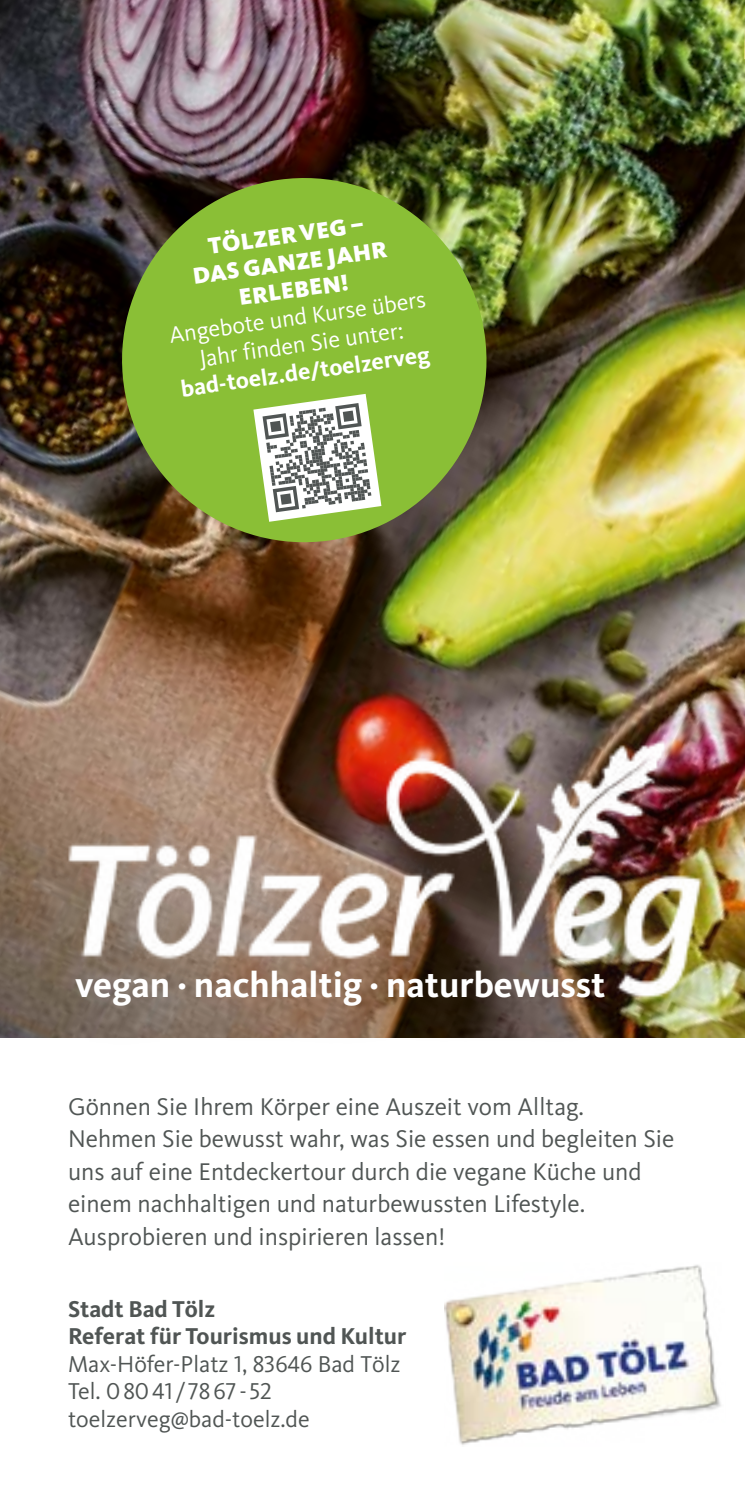
<style>
.page{position:relative;width:745px;height:1489px;background:#fff}
.page>*{position:absolute;margin:0;border:0;box-sizing:border-box;transform-origin:0 0}
.t1{font:700 36.5px "Kievit OT";color:#fff}
.t2{font:25px/32.5px "Kievit OT";color:#505554}
.t3{font:23.75px/27.5px "Kievit OT";color:#505554}
.t4{font:23.75px/27.5px "Kievit OT";color:#fff;text-align:center}
.t5{font:700 23.75px/27.5px "Kievit OT";color:#505554}
.t6{font:900 23.75px/27.5px "Kievit OT";color:#fff;text-align:center}
.t7{font:700 23.75px "Kievit OT";color:#fff}
</style>
<div class="page">
<img style="left:0;top:0;width:744px;height:1038px">
<img style="left:110px;top:166px;width:388px;height:388px">
<svg style="left:253px;top:394px;width:128px;height:128px"></svg>
<img style="left:444px;top:1265px;width:277px;height:180px">
<div style="left:20px;top:692px;width:724px;height:362px;background:#505554;opacity:.26"></div>
<img style="left:54px;top:721px;width:662px;height:309px">
<svg style="left:744px;top:0;width:1px;height:73px"></svg>
<p class="t6" style="left:187px;top:235px;width:197px;rotate:-8deg">TÖLZERVEG –<br>DAS GANZE JAHR<br>ERLEBEN!</p>
<p class="t4" style="left:167px;top:321px;width:260px;rotate:-8deg">Angebote und Kurse übers<br>Jahr finden Sie unter:</p>
<p class="t7" style="left:179px;top:375px;width:252px;rotate:-8deg">bad-toelz.de/toelzerveg</p>
<h1 class="t1" style="left:75px;top:962px;width:531px">vegan · nachhaltig · naturbewusst</h1>
<p class="t2" style="left:68px;top:1089px;width:607px">Gönnen Sie Ihrem Körper eine Auszeit vom Alltag.<br>Nehmen Sie bewusst wahr, was Sie essen und begleiten Sie uns auf eine Entdeckertour durch die vegane Küche und einem nachhaltigen und naturbewussten Lifestyle.<br>Ausprobieren und inspirieren lassen!</p>
<p class="t5" style="left:68px;top:1294px;width:339px">Stadt Bad Tölz<br>Referat für Tourismus und Kultur</p>
<p class="t3" style="left:68px;top:1349px;width:334px">Max-Höfer-Platz 1, 83646 Bad Tölz<br>Tel. 08041 / 7867 - 52 toelzerveg@bad-toelz.de</p>
</div>
